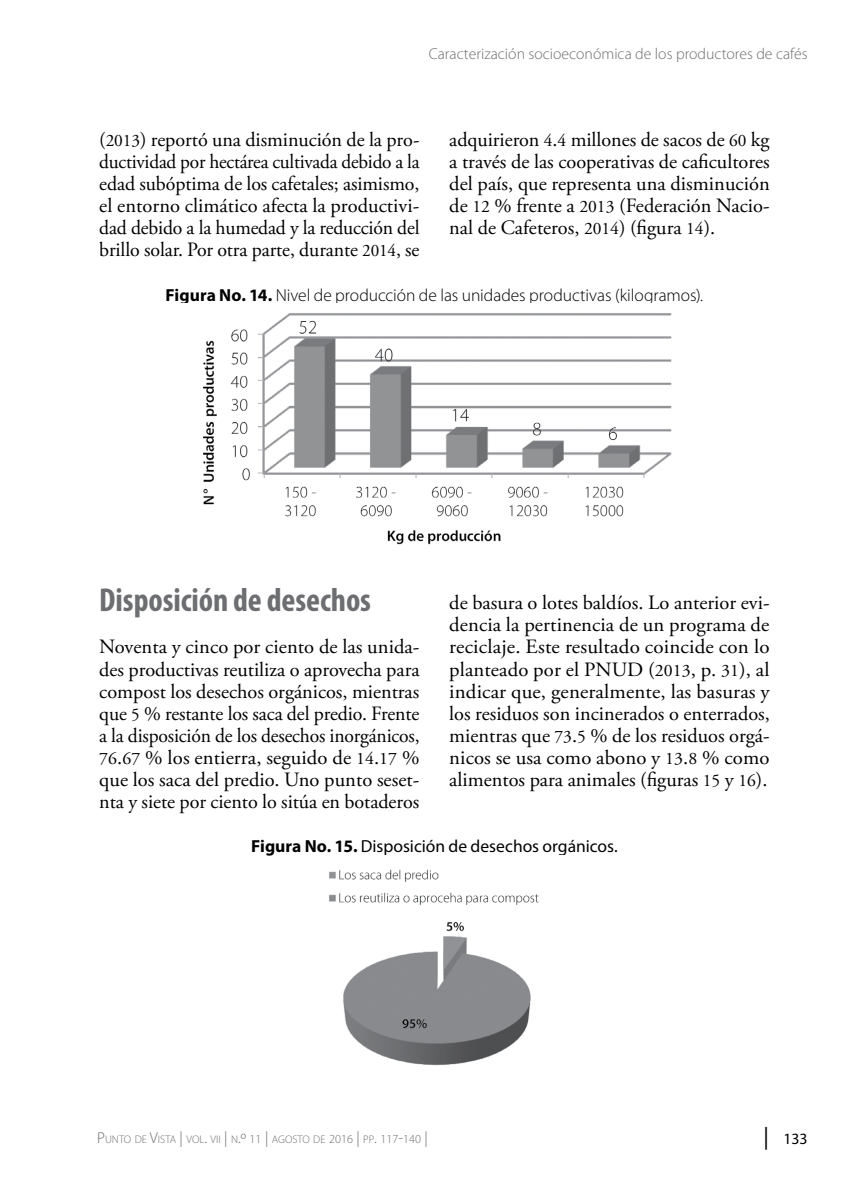
<style>
.page{position:relative;width:844px;height:1191px;background:#fff}
.page>*{position:absolute;margin:0;border:0;box-sizing:border-box;transform-origin:0 0}
.t1{font:700 condensed 33.25px "Myriad Pro";color:#6d6e71}
.t2{font:20.3px/22.1px "Adobe Garamond Pro";color:#000;text-align:justify}
.t3{font:300 17.5px "Myriad Pro";letter-spacing:-.005em;color:#000}
.t4{font:17.5px "Myriad Pro";color:#000}
.t5{font:300 15.75px "Myriad Pro";color:#6d6e71}
.t6{font:15.75px "Myriad Pro";color:#000}
.t7{font:300 11.03px "Myriad Pro";color:#6d6e71}
.s1{font-size:17.5px}
.s2{font-weight:700}
.s3{font-size:15.75px}
.s4{font-size:12.25px}
.s5{font-size:22.75px}
</style>
<div class="page">
<img style="left:203px;top:313px;width:469px;height:232px">
<img style="left:329px;top:869px;width:210px;height:197px">
<p class="t5" style="left:429px;top:45px;width:380px">Caracterización socioeconómica de los productores de cafés</p>
<p class="t2" style="left:99px;top:129px;width:322px">(<span class="s1">2013</span>) reportó una disminución de la pro&shy;ductividad por hectárea cultivada debido a la edad subóptima de los cafetales; asimismo, el entorno climático afecta la productivi&shy;dad debido a la humedad y la reducción del brillo solar. Por otra parte, durante <span class="s1">2014</span>, se</p>
<p class="t2" style="left:449px;top:129px;width:322px">adquirieron <span class="s1">4</span>.<span class="s1">4</span> millones de sacos de <span class="s1">60</span> kg a través de las cooperativas de caficultores del país, que representa una disminución de <span class="s1">12</span> % frente a <span class="s1">2013</span> (Federación Nacio&shy;nal de Cafeteros, <span class="s1">2014</span>) (figura <span class="s1">14</span>).</p>
<p class="t3" style="left:165px;top:284px;width:539px"><span class="s2">Figura No. 14.</span> Nivel de producción de las unidades productivas (kilogramos).</p>
<h1 class="t1" style="left:99px;top:579px;width:273px">Disposición de desechos</h1>
<p class="t2" style="left:99px;top:636px;width:322px">Noventa y cinco por ciento de las unida&shy;des productivas reutiliza o aprovecha para compost los desechos orgánicos, mientras que <span class="s1">5</span> % restante los saca del predio. Frente a la disposición de los desechos inorgánicos, <span class="s1">76</span>.<span class="s1">67</span> % los entierra, seguido de <span class="s1">14</span>.<span class="s1">17</span> % que los saca del predio. Uno punto seset&shy;nta y siete por ciento lo sitúa en botaderos</p>
<p class="t2" style="left:449px;top:592px;width:322px">de basura o lotes baldíos. Lo anterior evi&shy;dencia la pertinencia de un programa de reciclaje. Este resultado coincide con lo planteado por el PNUD (<span class="s1">2013</span>, p. <span class="s1">31</span>), al indicar que, generalmente, las basuras y los residuos son incinerados o enterrados, mientras que <span class="s1">73</span>.<span class="s1">5</span> % de los residuos orgá&shy;nicos se usa como abono y <span class="s1">13</span>.<span class="s1">8</span> % como alimentos para animales (figuras <span class="s1">15</span> y <span class="s1">16</span>).</p>
<p class="t4" style="left:251px;top:835px;width:368px"><span class="s2">Figura No. 15.</span> Disposición de desechos orgánicos.</p>
<p class="t7" style="left:97px;top:1133px;width:332px"><span class="s3">P</span>UNTO DE <span class="s3">V</span>ISTA <span class="s3">|</span> VOL<span class="s3">.</span> VII <span class="s3">|</span> N<span class="s3">.º</span> <span class="s4">11</span> <span class="s3">|</span> AGOSTO DE <span class="s4">2016</span> <span class="s3">|</span> PP<span class="s3">.</span> <span class="s4">117</span><span class="s3">-</span><span class="s4">140</span> <span class="s3">|</span></p>
<p class="t6" style="left:763px;top:1128px;width:46px"><span class="s5">|</span> 133</p>
</div>
